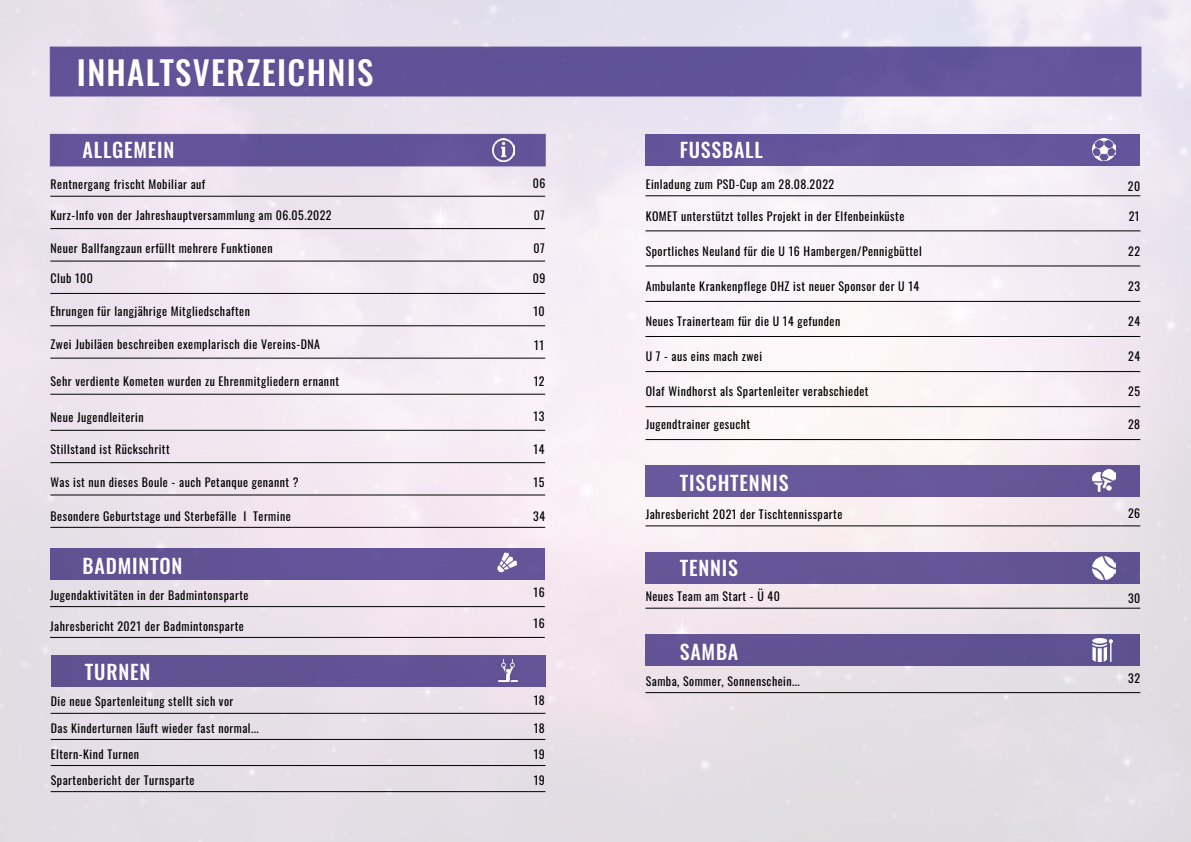
<style>
.page{position:relative;width:1191px;height:842px;background:#fff}
.page>*{position:absolute;margin:0;border:0;box-sizing:border-box;transform-origin:0 0}
.t1{font:500 33px "Oswald";letter-spacing:.04em;color:#fff}
.t2{font:500 20px "Oswald";letter-spacing:.04em;color:#fff}
.t3{font:11.9px "Oswald";letter-spacing:.04em;color:#000}
</style>
<div class="page">
<img style="left:0;top:0;width:1191px;height:842px">
<hr style="left:50px;top:527px;width:495px;height:1px;background:#000">
<div style="left:50px;top:134px;width:496px;height:32px;background:#625398"></div>
<hr style="left:50px;top:196px;width:495px;height:1px;background:#000">
<hr style="left:50px;top:228px;width:495px;height:1px;background:#000">
<hr style="left:50px;top:261px;width:495px;height:1px;background:#000">
<hr style="left:50px;top:325px;width:495px;height:1px;background:#000">
<hr style="left:50px;top:394px;width:495px;height:1px;background:#000">
<hr style="left:50px;top:293px;width:495px;height:1px;background:#000">
<hr style="left:50px;top:358px;width:495px;height:1px;background:#000">
<hr style="left:50px;top:430px;width:495px;height:1px;background:#000">
<hr style="left:50px;top:462px;width:495px;height:1px;background:#000">
<hr style="left:50px;top:495px;width:495px;height:1px;background:#000">
<img style="left:492px;top:139px;width:23px;height:22px">
<div style="left:50px;top:548px;width:495px;height:32px;background:#645397"></div>
<svg style="left:497px;top:553px;width:20px;height:20px"></svg>
<hr style="left:50px;top:606px;width:495px;height:1px;background:#000">
<hr style="left:50px;top:637px;width:495px;height:1px;background:#000">
<div style="left:50px;top:47px;width:1091px;height:49px;background:#5f5297"></div>
<div style="left:51px;top:655px;width:494px;height:31px;background:#615193"></div>
<img style="left:498px;top:659px;width:20px;height:23px">
<hr style="left:51px;top:713px;width:494px;height:1px;background:#000">
<hr style="left:51px;top:739px;width:494px;height:1px;background:#000">
<hr style="left:51px;top:765px;width:494px;height:1px;background:#000">
<hr style="left:51px;top:791px;width:494px;height:1px;background:#000">
<div style="left:645px;top:552px;width:495px;height:32px;background:#665597"></div>
<hr style="left:645px;top:608px;width:495px;height:1px;background:#000">
<img style="left:1093px;top:557px;width:22px;height:22px">
<hr style="left:645px;top:692px;width:495px;height:1px;background:#000">
<div style="left:645px;top:634px;width:495px;height:32px;background:#615293"></div>
<img style="left:1093px;top:639px;width:19px;height:22px">
<hr style="left:645px;top:525px;width:495px;height:1px;background:#000">
<div style="left:645px;top:465px;width:495px;height:32px;background:#68589b"></div>
<img style="left:1093px;top:469px;width:22px;height:23px">
<div style="left:645px;top:134px;width:495px;height:31px;background:#64569b"></div>
<img style="left:1093px;top:138px;width:22px;height:23px">
<hr style="left:645px;top:195px;width:495px;height:1px;background:#000">
<hr style="left:645px;top:231px;width:495px;height:1px;background:#000">
<hr style="left:645px;top:266px;width:495px;height:1px;background:#000">
<hr style="left:645px;top:439px;width:495px;height:1px;background:#000">
<hr style="left:645px;top:301px;width:495px;height:1px;background:#000">
<hr style="left:645px;top:336px;width:495px;height:1px;background:#000">
<hr style="left:645px;top:371px;width:495px;height:1px;background:#000">
<hr style="left:645px;top:406px;width:495px;height:1px;background:#000">
<h1 class="t1" style="left:77px;top:56px;width:298px">INHALTSVERZEICHNIS</h1>
<h2 class="t2" style="left:83px;top:140px;width:93px">ALLGEMEIN</h2>
<p class="t3" style="left:51px;top:174px;width:156px">Rentnergang frischt Mobiliar auf</p>
<p class="t3" style="left:533px;top:173px;width:14px">06</p>
<p class="t3" style="left:51px;top:205px;width:283px">Kurz-Info von der Jahreshauptversammlung am 06.05.2022</p>
<p class="t3" style="left:533px;top:205px;width:13px">07</p>
<p class="t3" style="left:533px;top:238px;width:13px">07</p>
<p class="t3" style="left:51px;top:237px;width:223px">Neuer Ballfangzaun erfüllt mehrere Funktionen</p>
<p class="t3" style="left:51px;top:268px;width:44px">Club 100</p>
<p class="t3" style="left:533px;top:268px;width:14px">09</p>
<p class="t3" style="left:51px;top:300px;width:201px">Ehrungen für langjährige Mitgliedschaften</p>
<p class="t3" style="left:533px;top:300px;width:13px">10</p>
<p class="t3" style="left:51px;top:334px;width:271px">Zwei Jubiläen beschreiben exemplarisch die Vereins-DNA</p>
<p class="t3" style="left:534px;top:335px;width:11px">11</p>
<p class="t3" style="left:51px;top:370px;width:290px">Sehr verdiente Kometen wurden zu Ehrenmitgliedern ernannt</p>
<p class="t3" style="left:534px;top:370px;width:12px">12</p>
<p class="t3" style="left:51px;top:406px;width:95px">Neue Jugendleiterin</p>
<p class="t3" style="left:533px;top:406px;width:12px">13</p>
<p class="t3" style="left:51px;top:439px;width:121px">Stillstand ist Rückschritt</p>
<p class="t3" style="left:533px;top:438px;width:12px">14</p>
<p class="t3" style="left:51px;top:471px;width:249px">Was ist nun dieses Boule - auch Petanque genannt ?</p>
<p class="t3" style="left:533px;top:471px;width:12px">15</p>
<p class="t3" style="left:51px;top:505px;width:242px">Besondere Geburtstage und Sterbefälle I Termine</p>
<p class="t3" style="left:533px;top:505px;width:13px">34</p>
<h2 class="t2" style="left:83px;top:555px;width:101px">BADMINTON</h2>
<p class="t3" style="left:50px;top:584px;width:200px">Jugendaktivitäten in der Badmintonsparte</p>
<p class="t3" style="left:533px;top:582px;width:13px">16</p>
<p class="t3" style="left:50px;top:615px;width:195px">Jahresbericht 2021 der Badmintonsparte</p>
<p class="t3" style="left:533px;top:613px;width:13px">16</p>
<h2 class="t2" style="left:85px;top:662px;width:67px">TURNEN</h2>
<p class="t3" style="left:51px;top:691px;width:184px">Die neue Spartenleitung stellt sich vor</p>
<p class="t3" style="left:534px;top:690px;width:13px">18</p>
<p class="t3" style="left:51px;top:717px;width:209px">Das Kinderturnen läuft wieder fast normal...</p>
<p class="t3" style="left:534px;top:717px;width:13px">18</p>
<p class="t3" style="left:51px;top:743px;width:90px">Eltern-Kind Turnen</p>
<p class="t3" style="left:534px;top:743px;width:13px">19</p>
<p class="t3" style="left:51px;top:769px;width:145px">Spartenbericht der Turnsparte</p>
<p class="t3" style="left:534px;top:769px;width:13px">19</p>
<h2 class="t2" style="left:679px;top:139px;width:85px">FUSSBALL</h2>
<p class="t3" style="left:645px;top:173px;width:190px">Einladung zum PSD-Cup am 28.08.2022</p>
<p class="t3" style="left:1128px;top:175px;width:14px">20</p>
<p class="t3" style="left:645px;top:205px;width:260px">KOMET unterstützt tolles Projekt in der Elfenbeinküste</p>
<p class="t3" style="left:1128px;top:205px;width:12px">21</p>
<p class="t3" style="left:645px;top:240px;width:278px">Sportliches Neuland für die U 16 Hambergen/Pennigbüttel</p>
<p class="t3" style="left:1128px;top:240px;width:13px">22</p>
<p class="t3" style="left:645px;top:276px;width:275px">Ambulante Krankenpflege OHZ ist neuer Sponsor der U 14</p>
<p class="t3" style="left:1128px;top:276px;width:13px">23</p>
<p class="t3" style="left:645px;top:311px;width:196px">Neues Trainerteam für die U 14 gefunden</p>
<p class="t3" style="left:1128px;top:311px;width:13px">24</p>
<p class="t3" style="left:645px;top:346px;width:118px">U 7 - aus eins mach zwei</p>
<p class="t3" style="left:1128px;top:346px;width:13px">24</p>
<p class="t3" style="left:645px;top:381px;width:224px">Olaf Windhorst als Spartenleiter verabschiedet</p>
<p class="t3" style="left:1128px;top:381px;width:13px">25</p>
<p class="t3" style="left:645px;top:414px;width:106px">Jugendtrainer gesucht</p>
<p class="t3" style="left:1128px;top:414px;width:14px">28</p>
<h2 class="t2" style="left:679px;top:472px;width:110px">TISCHTENNIS</h2>
<p class="t3" style="left:645px;top:504px;width:198px">Jahresbericht 2021 der Tischtennissparte</p>
<p class="t3" style="left:1128px;top:502px;width:14px">26</p>
<h2 class="t2" style="left:679px;top:557px;width:60px">TENNIS</h2>
<p class="t3" style="left:645px;top:586px;width:136px">Neues Team am Start - Ü 40</p>
<p class="t3" style="left:1128px;top:588px;width:14px">30</p>
<h2 class="t2" style="left:679px;top:641px;width:60px">SAMBA</h2>
<p class="t3" style="left:645px;top:670px;width:156px">Samba, Sommer, Sonnenschein...</p>
<p class="t3" style="left:1128px;top:668px;width:13px">32</p>
</div>
